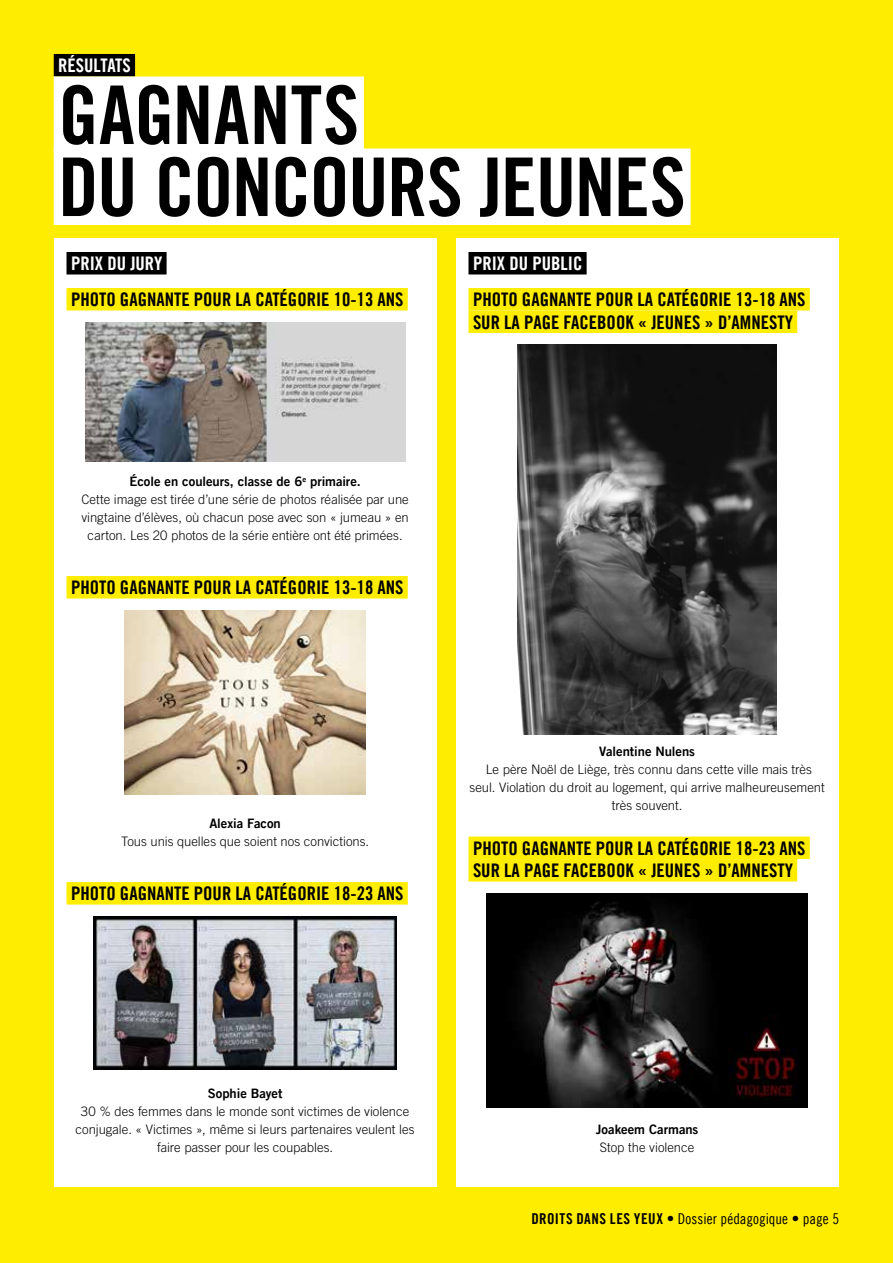
<style>
.page{position:relative;width:893px;height:1263px;background:#ffed00}
.page>*{position:absolute;margin:0;border:0;box-sizing:border-box;transform-origin:0 0}
.t1{font:81px/72px "Amnesty Trade Gothic Bd Cn 20";letter-spacing:-.02em;color:#000}
.t2{font:18.75px/22.5px "Amnesty Trade Gothic Bd Cn 20";color:#000}
.t3{font:18.75px "Amnesty Trade Gothic Bd Cn 20";color:#fff}
.t4{font:15px "Amnesty Trade Gothic Cn 18";letter-spacing:.005em;color:#000}
.t5{font:300 13.05px/18px "Amnesty Trade Gothic";color:#000;text-align:center}
.t6{font:13.05px "Amnesty Trade Gothic Bd 2";color:#000}
.s1{font-family:"Amnesty Trade Gothic Bd Cn 20"}
</style>
<div class="page">
<div style="left:54px;top:54px;width:81px;height:22px;background:#000"></div>
<div style="left:54px;top:77px;width:310px;height:76px;background:#fff"></div>
<div style="left:54px;top:149px;width:636px;height:76px;background:#fff"></div>
<div style="left:54px;top:238px;width:382px;height:948px;background:#fff"></div>
<div style="left:67px;top:252px;width:100px;height:22px;background:#000"></div>
<div style="left:67px;top:288px;width:341px;height:22px;background:#ffed00"></div>
<div style="left:67px;top:576px;width:341px;height:22px;background:#ffed00"></div>
<div style="left:67px;top:882px;width:341px;height:22px;background:#ffed00"></div>
<img style="left:85px;top:322px;width:320px;height:139px">
<img style="left:125px;top:610px;width:241px;height:184px">
<img style="left:94px;top:916px;width:303px;height:153px">
<div style="left:456px;top:238px;width:382px;height:948px;background:#fff"></div>
<div style="left:468px;top:252px;width:119px;height:22px;background:#000"></div>
<div style="left:468px;top:288px;width:342px;height:22px;background:#ffed00"></div>
<div style="left:468px;top:310px;width:329px;height:23px;background:#ffed00"></div>
<div style="left:468px;top:836px;width:342px;height:23px;background:#ffed00"></div>
<div style="left:468px;top:859px;width:329px;height:22px;background:#ffed00"></div>
<img style="left:517px;top:345px;width:260px;height:389px">
<img style="left:486px;top:893px;width:322px;height:214px">
<h2 class="t3" style="left:58px;top:54px;width:74px">RÉSULTATS</h2>
<h1 class="t1" style="left:58px;top:79px;width:629px">GAGNANTS<br>DU CONCOURS JEUNES</h1>
<h2 class="t3" style="left:71px;top:252px;width:93px">PRIX DU JURY</h2>
<h2 class="t2" style="left:71px;top:288px;width:334px">PHOTO GAGNANTE POUR LA CATÉGORIE 10-13 ANS</h2>
<h2 class="t3" style="left:473px;top:252px;width:111px">PRIX DU PUBLIC</h2>
<h2 class="t2" style="left:473px;top:288px;width:334px">PHOTO GAGNANTE POUR LA CATÉGORIE 13-18 ANS<br>SUR LA PAGE FACEBOOK « JEUNES » D’AMNESTY</h2>
<p class="t6" style="left:130px;top:473px;width:231px">École en couleurs, classe de 6<sup>e</sup> primaire.</p>
<p class="t5" style="left:81px;top:490px;width:329px">Cette image est tirée d’une série de photos réalisée par une vingtaine d’élèves, où chacun pose avec son « jumeau » en carton. Les 20 photos de la série entière ont été primées.</p>
<h2 class="t2" style="left:71px;top:576px;width:334px">PHOTO GAGNANTE POUR LA CATÉGORIE 13-18 ANS</h2>
<p class="t6" style="left:209px;top:815px;width:73px">Alexia Facon</p>
<p class="t5" style="left:121px;top:832px;width:250px">Tous unis quelles que soient nos convictions.</p>
<h2 class="t2" style="left:71px;top:882px;width:334px">PHOTO GAGNANTE POUR LA CATÉGORIE 18-23 ANS</h2>
<p class="t6" style="left:599px;top:743px;width:97px">Valentine Nulens</p>
<p class="t5" style="left:470px;top:760px;width:357px">Le père Noël de Liège, très connu dans cette ville mais très seul. Violation du droit au logement, qui arrive malheureusement très souvent.</p>
<h2 class="t2" style="left:473px;top:836px;width:334px">PHOTO GAGNANTE POUR LA CATÉGORIE 18-23 ANS<br>SUR LA PAGE FACEBOOK « JEUNES » D’AMNESTY</h2>
<p class="t6" style="left:208px;top:1085px;width:76px">Sophie Bayet</p>
<p class="t5" style="left:76px;top:1102px;width:340px">30 % des femmes dans le monde sont victimes de violence conjugale. « Victimes », même si leurs partenaires veulent les faire passer pour les coupables.</p>
<p class="t6" style="left:596px;top:1121px;width:104px">Joakeem Carmans</p>
<p class="t5" style="left:600px;top:1138px;width:96px">Stop the violence</p>
<p class="t4" style="left:531px;top:1210px;width:309px"><span class="s1">DROITS DANS LES YEUX •</span> Dossier pédagogique • page 5</p>
</div>
